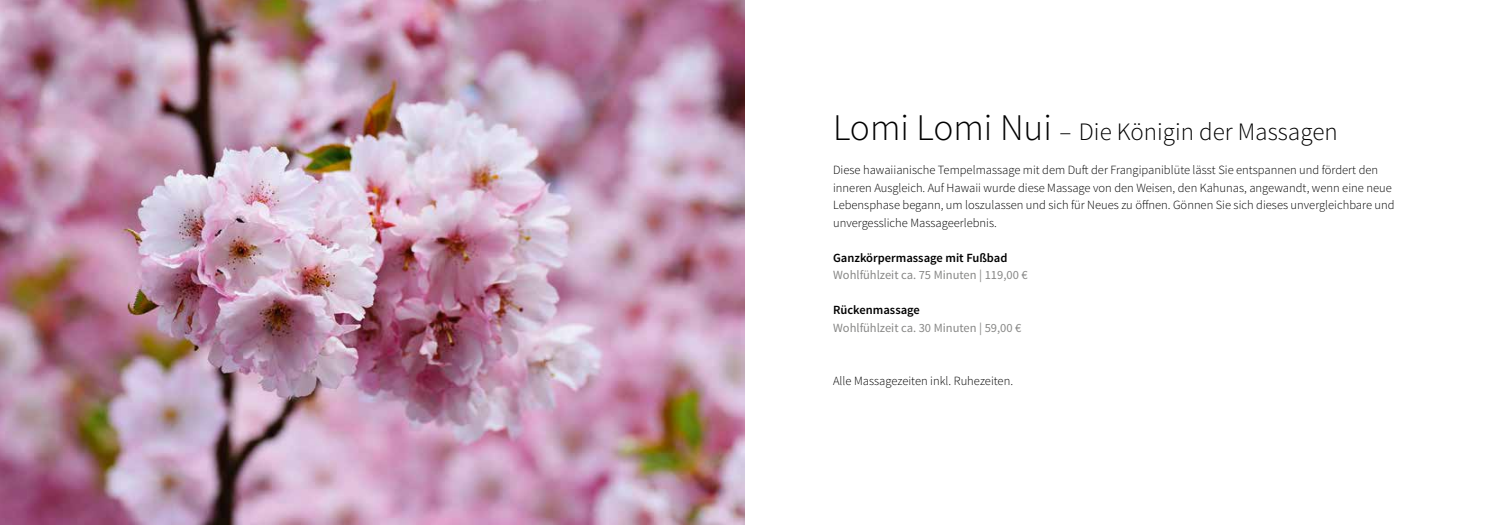
<style>
.page{position:relative;width:1489px;height:525px;background:#fff}
.page>*{position:absolute;margin:0;border:0;box-sizing:border-box;transform-origin:0 0}
.t1{font:300 25px "Source Sans Pro";color:#000}
.t2{font:300 12.5px/17.5px "Source Sans Pro";color:#000}
.t3{font:12.5px "Source Sans Pro";color:#878786}
.t4{font:600 12.5px "Source Sans Pro";color:#000}
.s1{font-size:37.5px}
</style>
<div class="page">
<img style="left:0;top:0;width:744px;height:524px">
<h1 class="t1" style="left:833px;top:116px;width:506px"><span class="s1">Lomi Lomi Nui</span> – Die Königin der Massagen</h1>
<p class="t2" style="left:833px;top:161px;width:563px">Diese hawaiianische Tempelmassage mit dem Duft der Frangipaniblüte lässt Sie entspannen und fördert den inneren Ausgleich. Auf Hawaii wurde diese Massage von den Weisen, den Kahunas, angewandt, wenn eine neue Lebensphase begann, um loszulassen und sich für Neues zu öffnen. Gönnen Sie sich dieses unvergleichbare und unvergessliche Massageerlebnis.</p>
<p class="t4" style="left:833px;top:250px;width:176px">Ganzkörpermassage mit Fußbad</p>
<p class="t3" style="left:833px;top:267px;width:196px">Wohlfühlzeit ca. 75 Minuten | 119,00 €</p>
<p class="t4" style="left:833px;top:302px;width:88px">Rückenmassage</p>
<p class="t3" style="left:833px;top:320px;width:190px">Wohlfühlzeit ca. 30 Minuten | 59,00 €</p>
<p class="t2" style="left:833px;top:371px;width:181px">Alle Massagezeiten inkl. Ruhezeiten.</p>
</div>
